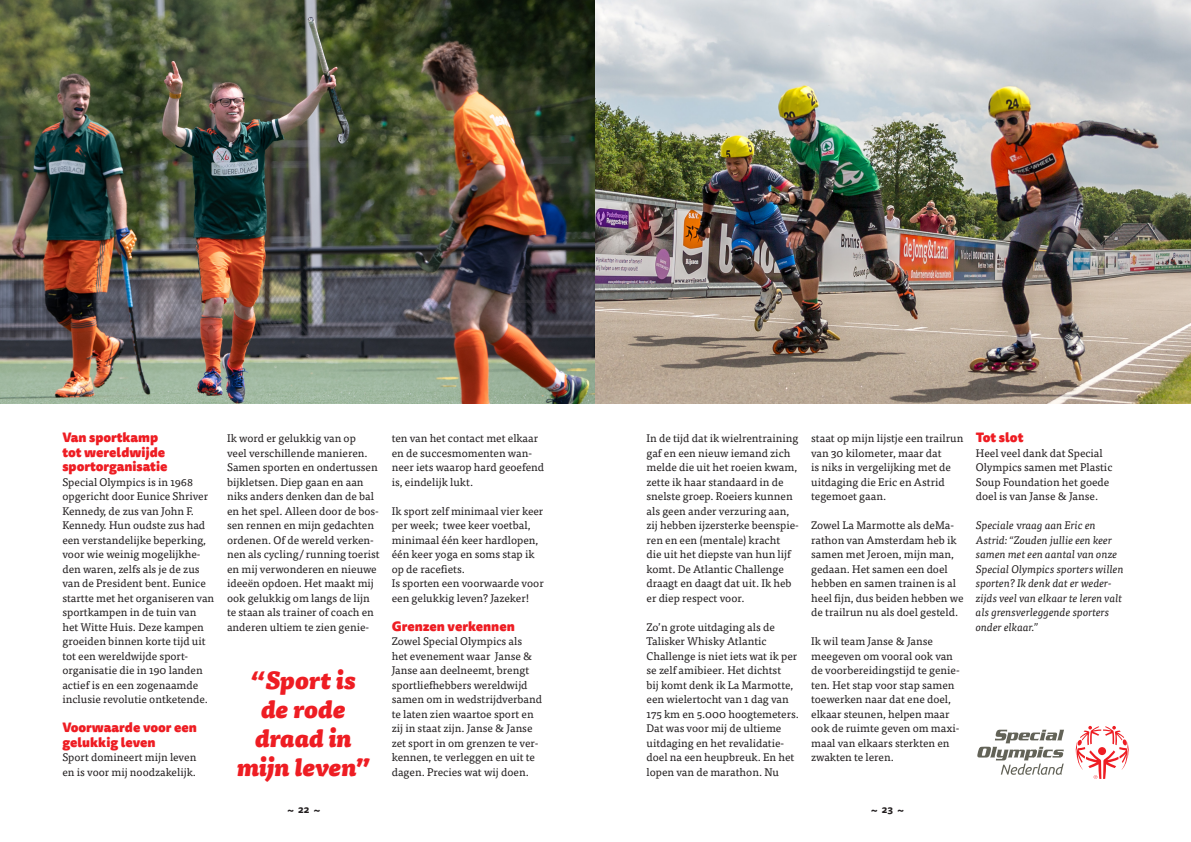
<style>
.page{position:relative;width:1191px;height:842px;background:#fff}
.page>*{position:absolute;margin:0;border:0;box-sizing:border-box;transform-origin:0 0}
.pt{font:italic 900 24px/29px "Tisa Pro";color:#ee1d23;text-align:center}
.t1{font:18px "Tisa Sans Pro";color:#231f20}
.tk{font:900 13px/14.5px "Tisa Sans Pro";color:#ee1d23}
.pt-2{font:900 13px "Tisa Sans Pro";color:#ee1d23}
.pt-3{font:11px/14.5px "Tisa Pro";color:#231f20}
.pt-4{font:italic 11px/14.5px "Tisa Pro";color:#231f20}
.tk-2{font:11px/14.5px "Tisa Pro";color:#231f20}
.t2{font:700 10px "Tisa Sans Pro";color:#231f20}
.s1{font-style:normal}
</style>
<div class="page">
<img style="left:0;top:0;width:1191px;height:403px">
<svg style="left:977px;top:730px;width:87px;height:45px"></svg>
<svg style="left:1075px;top:726px;width:54px;height:53px"></svg>
<p class="tk" style="left:62px;top:430px;width:107px">Van sportkamp tot wereldwijde sportorganisatie</p>
<p class="pt-3" style="left:62px;top:474px;width:153px">Special Olympics is in 1968 opgericht door Eunice Shriver<br>Kennedy, de zus van John F.<br>Kennedy. Hun oudste zus had een verstandelijke beperking, voor wie weinig mogelijkhe&shy;den waren, zelfs als je de zus van de President bent. Eunice startte met het organiseren van sportkampen in de tuin van het Witte Huis. Deze kampen groeiden binnen korte tijd uit tot een wereldwijde sport&shy;organisatie die in 190 landen actief is en een zogenaamde inclusie revolutie ontketende.</p>
<p class="tk" style="left:62px;top:720px;width:136px">Voorwaarde voor een gelukkig leven</p>
<p class="pt-3" style="left:62px;top:749px;width:135px">Sport domineert mijn leven en is voor mij noodzakelijk.</p>
<p class="pt-3" style="left:227px;top:430px;width:154px">Ik word er gelukkig van op<br>veel verschillende manieren.<br>Samen sporten en ondertussen bijkletsen. Diep gaan en aan niks anders denken dan de bal en het spel. Alleen door de bos&shy;sen rennen en mijn gedachten ordenen. Of de wereld verken&shy;nen als cycling/ running toerist en mij verwonderen en nieuwe ideeën opdoen. Het maakt mij ook gelukkig om langs de lijn te staan als trainer of coach en anderen ultiem te zien genie-</p>
<p class="pt-3" style="left:392px;top:430px;width:154px">ten van het contact met elkaar en de succesmomenten wan&shy;neer iets waarop hard geoefend is, eindelijk lukt.</p>
<p class="tk-2" style="left:392px;top:503px;width:153px">Ik sport zelf minimaal vier keer per week; twee keer voetbal, minimaal één keer hardlopen, één keer yoga en soms stap ik op de racefiets.</p>
<p class="pt-3" style="left:392px;top:575px;width:153px">Is sporten een voorwaarde voor een gelukkig leven? Jazeker!</p>
<p class="tk" style="left:392px;top:618px;width:125px">Grenzen verkennen</p>
<p class="pt-3" style="left:392px;top:633px;width:152px">Zowel Special Olympics als<br>het evenement waar Janse &amp;<br>Janse aan deelneemt, brengt sportliefhebbers wereldwijd samen om in wedstrijdverband te laten zien waartoe sport en zij in staat zijn. Janse &amp; Janse zet sport in om grenzen te ver&shy;kennen, te verleggen en uit te dagen. Precies wat wij doen.</p>
<p class="pt" style="left:237px;top:664px;width:134px">“Sport is de rode draad in mijn leven”</p>
<p class="pt-3" style="left:646px;top:430px;width:154px">In de tijd dat ik wielrentraining gaf en een nieuw iemand zich melde die uit het roeien kwam, zette ik haar standaard in de snelste groep. Roeiers kunnen als geen ander verzuring aan, zij hebben ijzersterke beenspie&shy;ren en een (mentale) kracht<br>die uit het diepste van hun lijf komt. De Atlantic Challenge draagt en daagt dat uit. Ik heb er diep respect voor.</p>
<p class="pt-3" style="left:646px;top:619px;width:154px">Zo’n grote uitdaging als de<br>Talisker Whisky Atlantic<br>Challenge is niet iets wat ik per se zelf amibieer. Het dichtst<br>bij komt denk ik La Marmotte, een wielertocht van 1 dag van<br>175 km en 5.000 hoogtemeters.<br>Dat was voor mij de ultieme uitdaging en het revalidatie&shy;doel na een heupbreuk. En het lopen van de marathon. Nu</p>
<p class="pt-3" style="left:811px;top:430px;width:154px">staat op mijn lijstje een trailrun van 30 kilometer, maar dat<br>is niks in vergelijking met de uitdaging die Eric en Astrid tegemoet gaan.</p>
<p class="pt-3" style="left:811px;top:517px;width:154px">Zowel La Marmotte als deMa&shy;rathon van Amsterdam heb ik samen met Jeroen, mijn man, gedaan. Het samen een doel hebben en samen trainen is al heel fijn, dus beiden hebben we de trailrun nu als doel gesteld.</p>
<p class="pt-3" style="left:811px;top:633px;width:150px">Ik wil team Janse &amp; Janse meegeven om vooral ook van de voorbereidingstijd te genie&shy;ten. Het stap voor stap samen toewerken naar dat ene doel, elkaar steunen, helpen maar ook de ruimte geven om maxi&shy;maal van elkaars sterkten en zwakten te leren.</p>
<h2 class="t1" style="left:287px;top:803px;width:9px">˜</h2>
<p class="t2" style="left:298px;top:802px;width:13px">22</p>
<h2 class="t1" style="left:313px;top:803px;width:9px">˜</h2>
<h2 class="t1" style="left:870px;top:803px;width:9px">˜</h2>
<p class="t2" style="left:882px;top:802px;width:13px">23</p>
<h2 class="t1" style="left:896px;top:803px;width:9px">˜</h2>
<p class="pt-2" style="left:976px;top:427px;width:49px">Tot slot</p>
<p class="pt-3" style="left:976px;top:445px;width:138px">Heel veel dank dat Special<br>Olympics samen met Plastic<br>Soup Foundation het goede doel is van Janse &amp; Janse.</p>
<p class="pt-4" style="left:976px;top:517px;width:149px">Speciale <span class="s1">v</span>raag aan Eric en<br>Astrid: “Zouden jullie een keer samen met een aantal van onze<br>Special Olympics sporters willen sporten? Ik denk dat er weder&shy;zijds veel van elkaar te leren valt als grensverleggende sporters onder elkaar.”</p>
</div>
